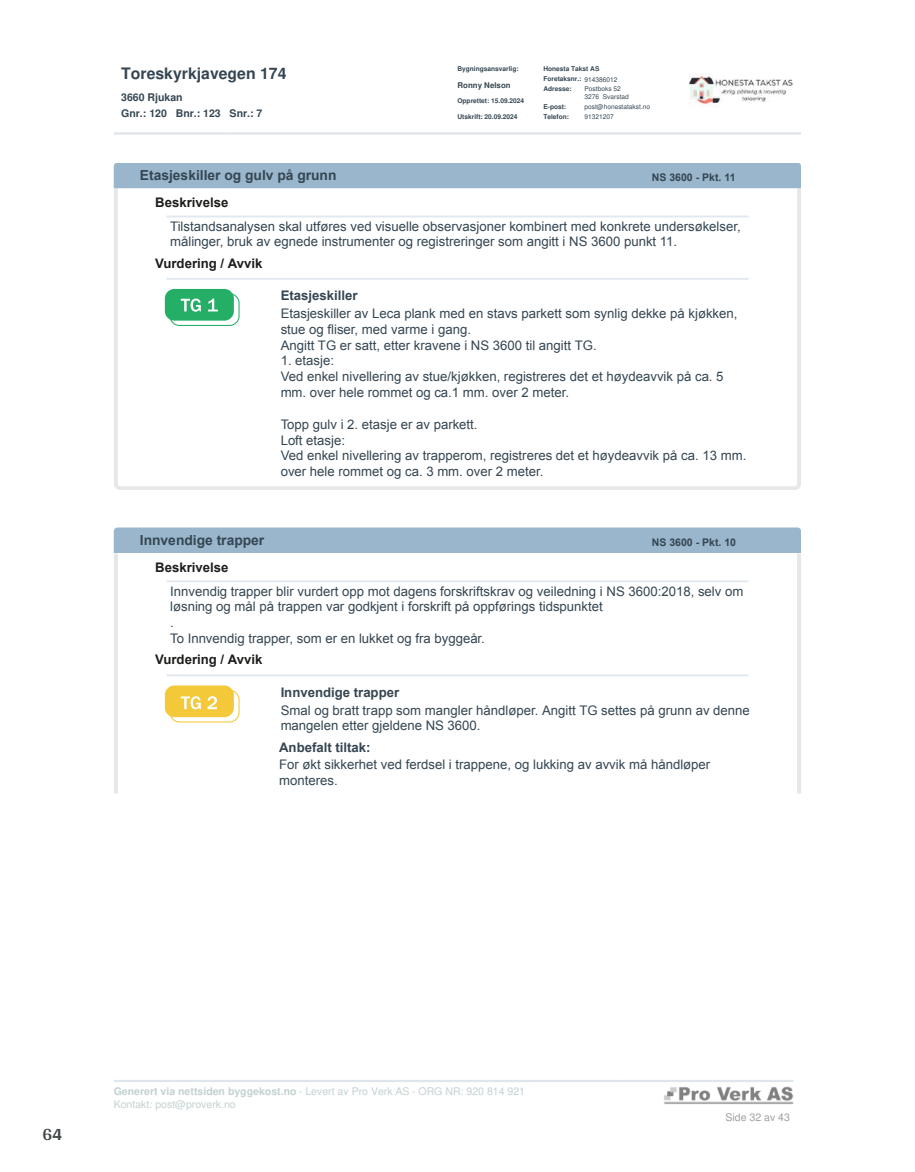
<style>
.page{position:relative;width:915px;height:1172px;background:#fff}
.page>*{position:absolute;margin:0;border:0;box-sizing:border-box;transform-origin:0 0}
.t1{font:700 18px "Arya";color:#414749}
.t2{font:700 15.75px "Helvetica";color:#354652}
.t3{font:700 13.8px "Arial";color:#354652}
.t4{font:13.2px/15.8px "Arial";color:#354652}
.t5{font:700 13.2px "Arial";color:#1d1d1b}
.t6{font:700 13.2px "Arial";color:#354652}
.t7{font:10.5px/12.6px "Helvetica";color:#c3d1d1}
.t8{font:700 10.5px/16.4px "Helvetica";color:#354652}
.t9{font:700 10.5px "Arial";color:#354652}
.t10{font:10.5px "Helvetica";color:#9e9e9e}
.t11{font:700 7.95px "Helvetica";color:#354652}
.t12{font:700 6.6px/9.8px "Helvetica";color:#354652}
.t13{font:6.6px/7.9px "Helvetica";color:#354652}
.s1{font-weight:400}
.s2{font-weight:700}
</style>
<div class="page">
<hr style="left:114px;top:132px;width:687px;height:3px;background:#e8ebf0">
<img style="left:689px;top:73px;width:104px;height:32px">
<svg style="left:114px;top:163px;width:687px;height:327px"></svg>
<div style="left:114px;top:527px;width:687px;height:26px;background:#99b6cc"></div>
<svg style="left:797px;top:553px;width:3px;height:240px"></svg>
<hr style="left:114px;top:553px;width:4px;height:240px;background:#e6e7e8">
<hr style="left:166px;top:580px;width:582px;height:2px;background:#e1e8ef">
<hr style="left:166px;top:674px;width:582px;height:2px;background:#e1e8ef">
<svg style="left:170px;top:690px;width:69px;height:32px"></svg>
<div style="left:169px;top:690px;width:70px;height:32px;border:1px solid #f3c93a;border-radius:10px"></div>
<div style="left:165px;top:685px;width:69px;height:32px;background:#f3c93a;border-radius:10px"></div>
<svg style="left:181px;top:696px;width:20px;height:13px"></svg>
<svg style="left:207px;top:696px;width:10px;height:13px"></svg>
<svg style="left:114px;top:1080px;width:679px;height:2px"></svg>
<img style="left:664px;top:1086px;width:129px;height:19px">
<p class="t2" style="left:121px;top:67px;width:167px">Toreskyrkjavegen 174</p>
<p class="t8" style="left:121px;top:90px;width:143px">3660 Rjukan<br>Gnr.: 120 Bnr.: 123 Snr.: 7</p>
<p class="t12" style="left:457px;top:65px;width:63px">Bygningsansvarlig:</p>
<p class="t11" style="left:457px;top:82px;width:55px">Ronny Nelson</p>
<p class="t12" style="left:457px;top:97px;width:68px">Opprettet: 15.09.2024</p>
<p class="t12" style="left:457px;top:112px;width:62px">Utskrift: 20.09.2024</p>
<p class="t12" style="left:543px;top:65px;width:76px">Honesta Takst AS<br>Foretaksnr.: <span class="s1">914386012</span></p>
<p class="t12" style="left:543px;top:85px;width:30px">Adresse:</p>
<p class="t13" style="left:584px;top:86px;width:46px">Postboks 52<br>3276 Svarstad</p>
<p class="t12" style="left:543px;top:102px;width:24px">E-post:</p>
<p class="t13" style="left:584px;top:103px;width:67px">post@honestatakst.no</p>
<p class="t12" style="left:543px;top:112px;width:27px">Telefon:</p>
<p class="t13" style="left:584px;top:113px;width:31px">91321207</p>
<p class="t3" style="left:140px;top:166px;width:198px">Etasjeskiller og gulv på grunn</p>
<p class="t9" style="left:651px;top:170px;width:85px">NS 3600 - Pkt. 11</p>
<p class="t5" style="left:155px;top:193px;width:75px">Beskrivelse</p>
<p class="t4" style="left:170px;top:218px;width:572px">Tilstandsanalysen skal utføres ved visuelle observasjoner kombinert med konkrete undersøkelser, målinger, bruk av egnede instrumenter og registreringer som angitt i NS 3600 punkt 11.</p>
<p class="t5" style="left:155px;top:254px;width:109px">Vurdering / Avvik</p>
<p class="t6" style="left:280px;top:287px;width:78px">Etasjeskiller</p>
<p class="t4" style="left:280px;top:305px;width:458px">Etasjeskiller av Leca plank med en stavs parkett som synlig dekke på kjøkken, stue og fliser, med varme i gang.<br>Angitt TG er satt, etter kravene i NS 3600 til angitt TG.</p>
<p class="t4" style="left:280px;top:353px;width:444px">1. etasje:<br>Ved enkel nivellering av stue/kjøkken, registreres det et høydeavvik på ca. 5 mm. over hele rommet og ca.1 mm. over 2 meter.</p>
<p class="t4" style="left:280px;top:416px;width:467px">Topp gulv i 2. etasje er av parkett.<br>Loft etasje:<br>Ved enkel nivellering av trapperom, registreres det et høydeavvik på ca. 13 mm. over hele rommet og ca. 3 mm. over 2 meter.</p>
<p class="t3" style="left:140px;top:530px;width:126px">Innvendige trapper</p>
<p class="t9" style="left:651px;top:535px;width:86px">NS 3600 - Pkt. 10</p>
<p class="t5" style="left:155px;top:558px;width:75px">Beskrivelse</p>
<p class="t4" style="left:170px;top:583px;width:574px">Innvendig trapper blir vurdert opp mot dagens forskriftskrav og veiledning i NS 3600:2018, selv om løsning og mål på trappen var godkjent i forskrift på oppførings tidspunktet<br>.<br>To Innvendig trapper, som er en lukket og fra byggeår.</p>
<p class="t5" style="left:155px;top:650px;width:109px">Vurdering / Avvik</p>
<p class="t6" style="left:280px;top:683px;width:120px">Innvendige trapper</p>
<p class="t4" style="left:280px;top:702px;width:470px">Smal og bratt trapp som mangler håndløper. Angitt TG settes på grunn av denne mangelen etter gjeldene NS 3600.</p>
<p class="t6" style="left:279px;top:738px;width:93px">Anbefalt tiltak:</p>
<p class="t4" style="left:279px;top:757px;width:432px">For økt sikkerhet ved ferdsel i trappene, og lukking av avvik må håndløper monteres.</p>
<h1 class="t1" style="left:43px;top:1123px;width:21px">64</h1>
<p class="t7" style="left:114px;top:1086px;width:413px"><span class="s2">Generert via nettsiden byggekost.no ·</span> Levert av Pro Verk AS <span class="s2">·</span> ORG NR: 920 814 921<br>Kontakt: post@proverk.no</p>
<p class="t10" style="left:725px;top:1113px;width:66px">Side 32 av 43</p>
</div>
